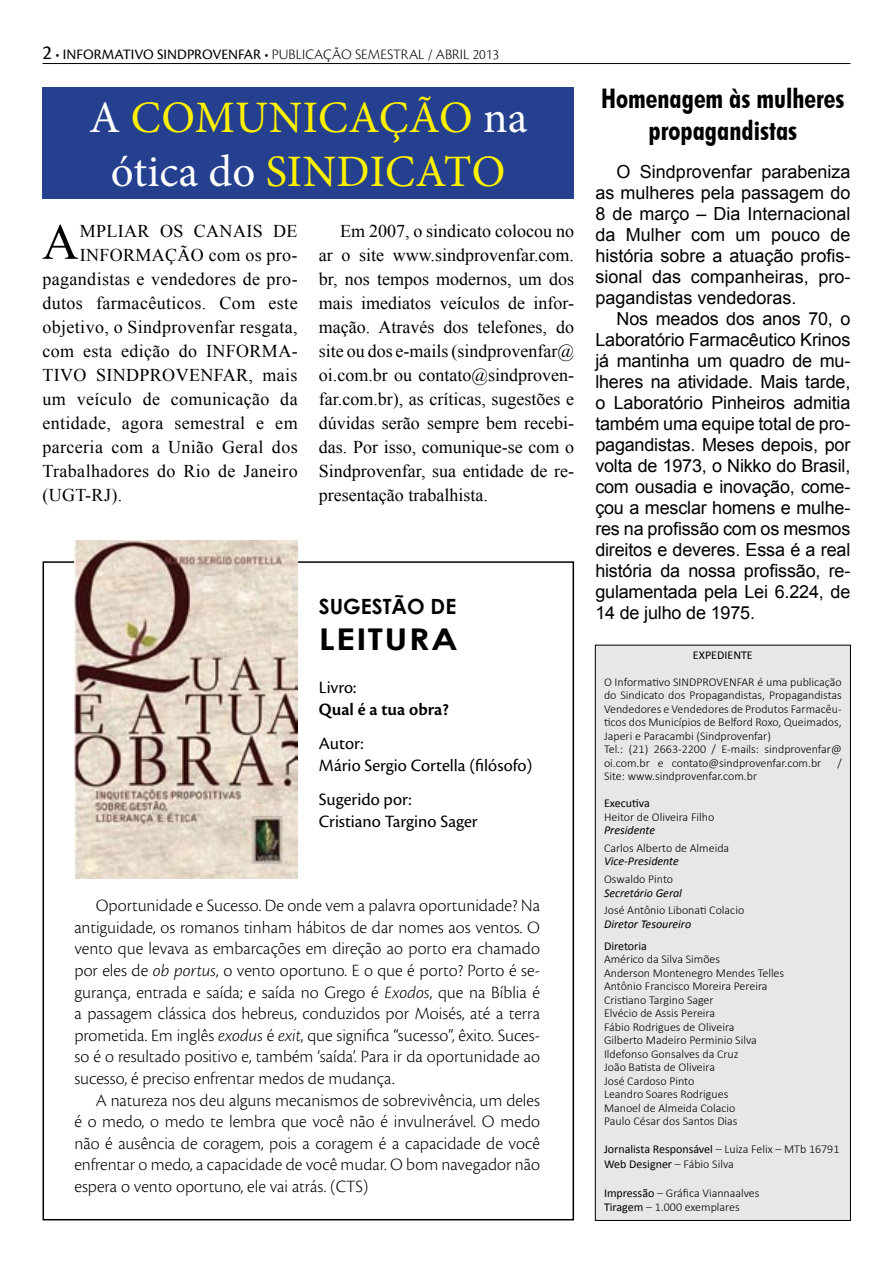
<style>
.page{position:relative;width:893px;height:1263px;background:#fff}
.page>*{position:absolute;margin:0;border:0;box-sizing:border-box;transform-origin:0 0}
.t1{font:50.55px "Times New Roman";color:#000}
.t2{font:45px/54px "Minion Pro";letter-spacing:.01em;color:#fff200;text-align:center}
.t3{font:700 30px "Century Gothic";letter-spacing:.04em;color:#000;scale:1.2 1}
.t4{font:700 condensed 27px/32.4px "Futura BT";color:#000;text-align:center}
.t5{font:700 21px "Century Gothic";color:#000}
.t6{font:300 18px/21.6px "Cronos Pro";color:#000;text-align:justify}
.t7{font:18px/24px "Times New Roman";letter-spacing:.02em;color:#000;text-align:justify}
.t8{font:18px/21px "Arial";letter-spacing:-.01em;color:#000;text-align:justify}
.t9{font:18px/21.6px "Cronos Pro";color:#000}
.t10{font:600 18px "Cronos Pro";letter-spacing:.005em;color:#000}
.t11{font:300 15px "Cronos Pro";color:#000}
.t12{font:300 12px/13.5px "Calibri";color:#000}
.t13{font:12px/14.4px "Calibri";color:#000}
.t14{font:italic 12px "Calibri";color:#000}
.s1{font-weight:400;font-size:21px}
.s2{font-weight:400}
.s3{color:#fff}
.s4{font-style:italic}
.s5{font-weight:300}
</style>
<div class="page">
<hr style="left:43px;top:63px;width:807px;height:1px;background:#000">
<div style="left:595px;top:645px;width:255px;height:575px;background:#e6e7e8"></div>
<div style="left:595px;top:645px;width:256px;height:576px;border:1px solid #000"></div>
<div style="left:43px;top:87px;width:531px;height:112px;background:#25408f"></div>
<img style="left:74px;top:540px;width:224px;height:339px">
<p class="t11" style="left:43px;top:46px;width:458px"><span class="s1">2</span> • <span class="s2">INFORMATIVO SINDPROVENFAR</span> • PUBLICAÇÃO SEMESTRAL / ABRIL 2013</p>
<h2 class="t2" style="left:89px;top:91px;width:440px"><span class="s3">A</span> COMUNICAÇÃO <span class="s3">NA<br>ÓTICA DO</span> SINDICATO</h2>
<h3 class="t4" style="left:601px;top:82px;width:245px">Homenagem às mulheres propagandistas</h3>
<h3 class="t8" style="left:595px;top:161px;width:257px;text-indent:21px">O Sindprovenfar parabeniza as mulheres pela passagem do 8 de março – Dia Internacional da Mulher com um pouco de história sobre a atuação profis&shy;sional das companheiras, pro&shy;pagandistas vendedoras.</h3>
<p class="t8" style="left:595px;top:308px;width:257px;text-indent:21px">Nos meados dos anos 70, o Laboratório Farmacêutico Krinos já mantinha um quadro de mu&shy;lheres na atividade. Mais tarde, o Laboratório Pinheiros admitia também uma equipe total de pro&shy;pagandistas. Meses depois, por volta de 1973, o Nikko do Brasil, com ousadia e inovação, come&shy;çou a mesclar homens e mulhe&shy;res na profissão com os mesmos direitos e deveres. Essa é a real história da nossa profissão, re&shy;gulamentada pela Lei 6.224, de</p>
<h1 class="t1" style="left:42px;top:208px;width:38px">A</h1>
<h3 class="t7" style="left:80px;top:219px;width:59px">mpliar</h3>
<h3 class="t7" style="left:160px;top:219px;width:12px">os</h3>
<h3 class="t7" style="left:194px;top:219px;width:93px">canais de</h3>
<p class="t7" style="left:319px;top:219px;width:257px;text-indent:21px">Em 2007, o sindicato colocou no ar o site www.sindprovenfar.com. br, nos tempos modernos, um dos mais imediatos veículos de infor&shy;mação. Através dos telefones, do site ou dos e-mails (sindprovenfar@ oi.com.br ou contato@sindproven&shy;far.com.br), as críticas, sugestões e dúvidas serão sempre bem recebi&shy;das. Por isso, comunique-se com o Sindprovenfar, sua entidade de re&shy;presentação trabalhista.</p>
<p class="t7" style="left:43px;top:243px;width:257px;text-indent:123px">ção com os pro&shy;pagandistas e vendedores de pro&shy;dutos farmacêuticos. Com este objetivo, o Sindprovenfar resgata, com esta edição do INFORMA-TIVO SINDPROVENFAR, mais um veículo de comunicação da entidade, agora semestral e em parceria com a União Geral dos Trabalhadores do Rio de Janeiro (UGT-RJ).</p>
<h3 class="t7" style="left:80px;top:243px;width:34px">informa</h3>
<h3 class="t5" style="left:319px;top:590px;width:139px">SUGESTÃO DE</h3>
<h3 class="t8" style="left:595px;top:602px;width:161px">14 de julho de 1975.</h3>
<h3 class="t3" style="left:319px;top:616px;width:117px">LEITURA</h3>
<h3 class="t9" style="left:319px;top:677px;width:39px">Livro:</h3>
<h3 class="t10" style="left:319px;top:699px;width:131px">Qual é a tua obra?</h3>
<h3 class="t9" style="left:319px;top:733px;width:215px">Autor:<br>Mário Sergio Cortella (filósofo)</h3>
<h3 class="t9" style="left:319px;top:788px;width:160px">Sugerido por:<br>Cristiano Targino Sager</h3>
<p class="t6" style="left:74px;top:895px;width:467px;text-indent:21px">Oportunidade e Sucesso. De onde vem a palavra oportunidade? Na antiguidade, os romanos tinham hábitos de dar nomes aos ventos. O vento que levava as embarcações em direção ao porto era chamado por eles de <span class="s4">ob portus</span>, o vento oportuno. E o que é porto? Porto é se&shy;gurança, entrada e saída; e saída no Grego é <span class="s4">Exodos</span>, que na Bíblia é a passagem clássica dos hebreus, conduzidos por Moisés, até a terra prometida. Em inglês <span class="s4">exodus</span> é <span class="s4">exit</span>, que significa “sucesso”, êxito. Suces&shy;so é o resultado positivo e, também ‘saída’. Para ir da oportunidade ao sucesso, é preciso enfrentar medos de mudança.</p>
<p class="t6" style="left:74px;top:1089px;width:467px;text-indent:21px">A natureza nos deu alguns mecanismos de sobrevivência, um deles é o medo, o medo te lembra que você não é invulnerável. O medo não é ausência de coragem, pois a coragem é a capacidade de você enfrentar o medo, a capacidade de você mudar. O bom navegador não espera o vento oportuno, ele vai atrás. (CTS)</p>
<p class="t13" style="left:693px;top:647px;width:61px">EXPEDIENTE</p>
<p class="t12" style="left:604px;top:675px;width:239px">O Informativo SINDPROVENFAR é uma publicação do Sindicato dos Propagandistas, Propagandistas Vendedores e Vendedores de Produtos Farmacêu&shy;ticos dos Municípios de Belford Roxo, Queimados, Japeri e Paracambi (Sindprovenfar)<br>Tel.: (21) 2663-2200 / E-mails: sindprovenfar@ oi.com.br e contato@sindprovenfar.com.br</p>
<p class="t12" style="left:837px;top:756px;width:6px">/</p>
<p class="t12" style="left:604px;top:769px;width:155px">Site: www.sindprovenfar.com.br</p>
<p class="t13" style="left:604px;top:796px;width:47px">Executiva</p>
<p class="t12" style="left:604px;top:810px;width:112px">Heitor de Oliveira Filho</p>
<p class="t14" style="left:604px;top:822px;width:53px">Presidente</p>
<p class="t12" style="left:604px;top:841px;width:127px">Carlos Alberto de Almeida</p>
<p class="t14" style="left:604px;top:853px;width:76px">Vice-Presidente</p>
<p class="t12" style="left:604px;top:872px;width:71px">Oswaldo Pinto</p>
<p class="t14" style="left:604px;top:884px;width:80px">Secretário Geral</p>
<p class="t12" style="left:604px;top:903px;width:142px">José Antônio Libonati Colacio</p>
<p class="t14" style="left:604px;top:916px;width:89px">Diretor Tesoureiro</p>
<p class="t13" style="left:604px;top:939px;width:44px">Diretoria</p>
<p class="t12" style="left:604px;top:952px;width:182px">Américo da Silva Simões<br>Anderson Montenegro Mendes Telles<br>Antônio Francisco Moreira Pereira<br>Cristiano Targino Sager<br>Elvécio de Assis Pereira<br>Fábio Rodrigues de Oliveira<br>Gilberto Madeiro Perminio Silva<br>Ildefonso Gonsalves da Cruz<br>João Batista de Oliveira<br>José Cardoso Pinto<br>Leandro Soares Rodrigues<br>Manoel de Almeida Colacio<br>Paulo César dos Santos Dias</p>
<p class="t13" style="left:604px;top:1142px;width:237px">Jornalista Responsável <span class="s5">– Luiza Felix – MTb 16791<br></span>Web Designer <span class="s5">– Fábio Silva</span></p>
<p class="t12" style="left:604px;top:1185px;width:157px;line-height:14.4px"><span class="s2">Impressão</span> – Gráfica Viannaalves<br><span class="s2">Tiragem</span> – 1.000 exemplares</p>
</div>
